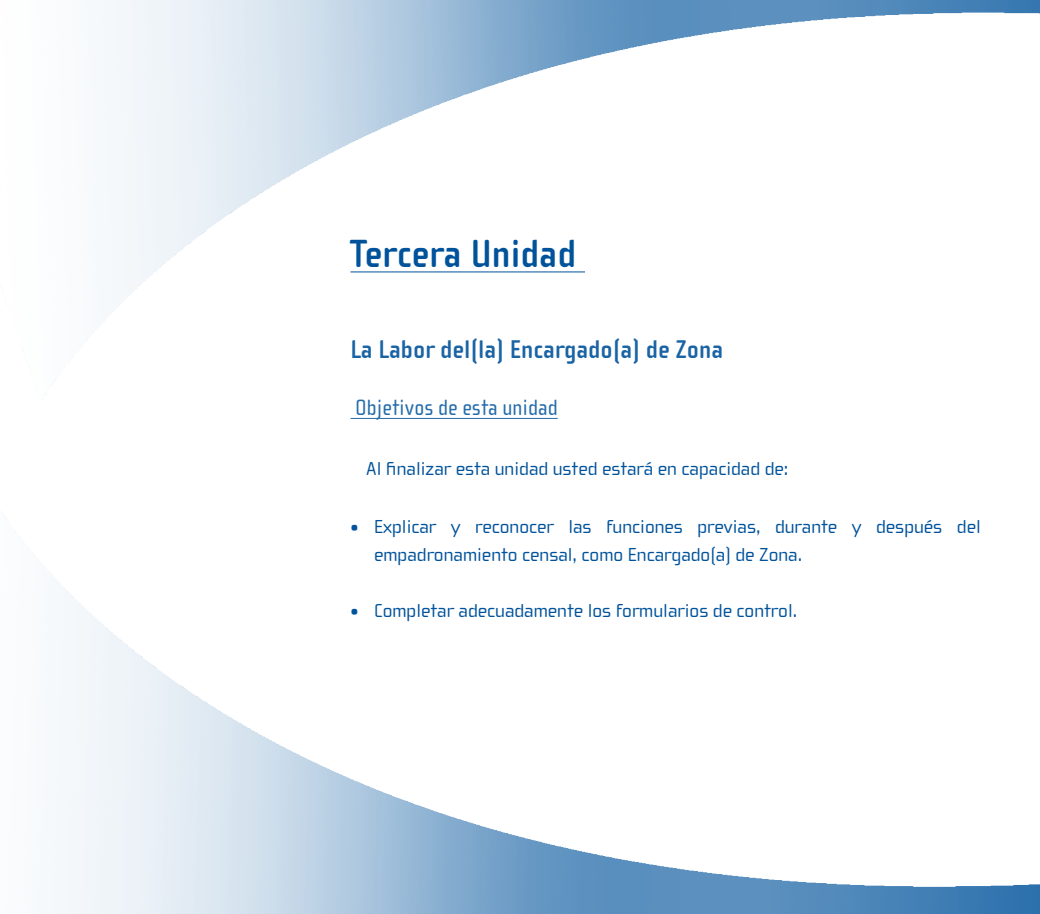
<style>
.page{position:relative;width:1040px;height:914px;background:#fff}
.page>*{position:absolute;margin:0;border:0;box-sizing:border-box;transform-origin:0 0}
.t1{font:700 40.25px "Cholla Sans";color:#00539b}
.t2{font:700 26.25px "Cholla Sans";color:#1a64a5}
.t3{font:22.75px "Cholla Sans";color:#266daa}
.t4{font:19.25px/28px "Cholla Wide";color:#00539b}
</style>
<div class="page">
<img style="left:0;top:0;width:1040px;height:914px">
<hr style="left:350px;top:271px;width:235px;height:1px;background:#00539b">
<hr style="left:350px;top:418px;width:207px;height:1px;background:#266daa">
<h1 class="t1" style="left:350px;top:231px;width:227px">Tercera Unidad</h1>
<h2 class="t2" style="left:350px;top:334px;width:374px">La Labor del(la) Encargado(a) de Zona</h2>
<p class="t3" style="left:355px;top:395px;width:204px">Objetivos de esta unidad</p>
<p class="t4" style="left:366px;top:455px;width:423px">Al finalizar esta unidad usted estará en capacidad de:</p>
<p class="t4" style="left:374px;top:512px;width:608px;text-indent:-24px">• Explicar y reconocer las funciones previas, durante y después del empadronamiento censal, como Encargado(a) de Zona.</p>
<p class="t4" style="left:350px;top:596px;width:448px">• Completar adecuadamente los formularios de control.</p>
</div>
